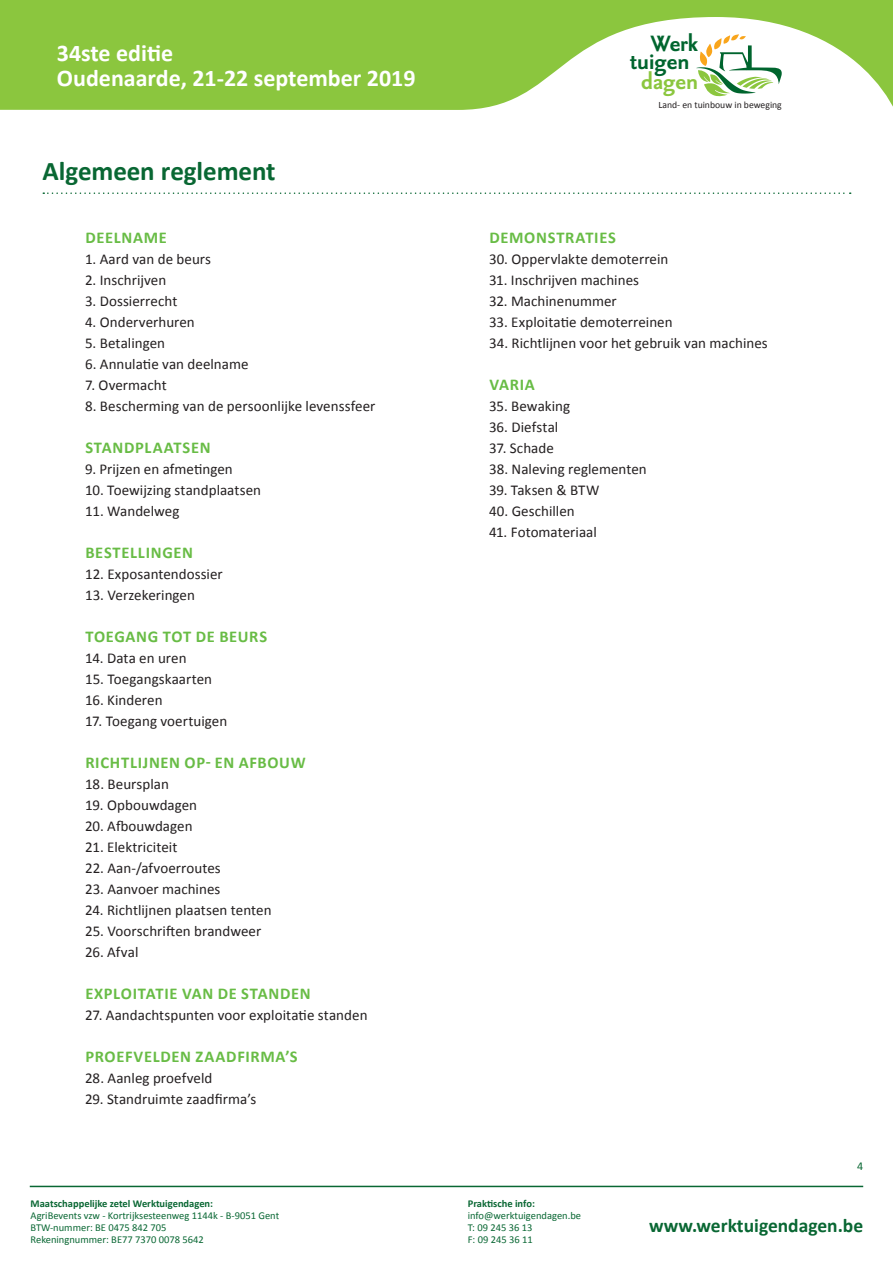
<style>
.page{position:relative;width:893px;height:1263px;background:#fff}
.page>*{position:absolute;margin:0;border:0;box-sizing:border-box;transform-origin:0 0}
.t1{font:700 27px "Calibri";letter-spacing:-.005em;color:#096733}
.t2{font:700 26.85px "Seria Sans OT";color:#00652e}
.t3{font:700 26.85px "Seria Sans OT";color:#8bc63e}
.t4{font:700 24px/25.5px "Calibri";color:#fff}
.t5{font:700 19.5px "Calibri";color:#096733}
.t6{font:700 16.5px "Calibri";letter-spacing:.04em;color:#68bc45}
.t7{font:15px "Calibri";color:#231f20}
.t8{font:12px "Calibri";color:#096733}
.t9{font:10.5px/12px "Calibri";color:#096733}
.t10{font:700 10.5px "Calibri";color:#096733}
.t11{font:9.75px "Calibri";color:#231f20}
</style>
<div class="page">
<svg style="left:0;top:0;width:893px;height:110px;fill:#8bc63e"></svg>
<svg style="left:696px;top:34px;width:86px;height:63px"></svg>
<hr style="left:30px;top:1186px;width:833px;height:1px;background:#096733">
<svg style="left:43px;top:192px;width:808px;height:2px"></svg>
<h3 class="t4" style="left:57px;top:39px;width:360px">34ste editie<br>Oudenaarde, 21-22 september 2019</h3>
<h1 class="t1" style="left:43px;top:154px;width:235px">Algemeen reglement</h1>
<p class="t6" style="left:85px;top:227px;width:83px">DEELNAME</p>
<p class="t7" style="left:85px;top:250px;width:128px">1. Aard van de beurs</p>
<p class="t7" style="left:85px;top:271px;width:83px">2. Inschrijven</p>
<p class="t7" style="left:85px;top:292px;width:94px">3. Dossierrecht</p>
<p class="t7" style="left:85px;top:313px;width:111px">4. Onderverhuren</p>
<p class="t7" style="left:85px;top:334px;width:82px">5. Betalingen</p>
<p class="t7" style="left:85px;top:355px;width:165px">6. Annulatie van deelname</p>
<p class="t7" style="left:85px;top:376px;width:83px">7. Overmacht</p>
<p class="t7" style="left:85px;top:397px;width:292px">8. Bescherming van de persoonlijke levenssfeer</p>
<p class="t6" style="left:85px;top:437px;width:127px">STANDPLAATSEN</p>
<p class="t7" style="left:85px;top:460px;width:149px">9. Prijzen en afmetingen</p>
<p class="t7" style="left:85px;top:481px;width:177px">10. Toewijzing standplaatsen</p>
<p class="t7" style="left:85px;top:502px;width:96px">11. Wandelweg</p>
<p class="t6" style="left:85px;top:542px;width:109px">BESTELLINGEN</p>
<p class="t7" style="left:85px;top:565px;width:139px">12. Exposantendossier</p>
<p class="t7" style="left:85px;top:586px;width:111px">13. Verzekeringen</p>
<p class="t6" style="left:85px;top:626px;width:183px">TOEGANG TOT DE BEURS</p>
<p class="t7" style="left:85px;top:649px;width:103px">14. Data en uren</p>
<p class="t7" style="left:85px;top:670px;width:129px">15. Toegangskaarten</p>
<p class="t7" style="left:85px;top:691px;width:79px">16. Kinderen</p>
<p class="t7" style="left:85px;top:712px;width:144px">17. Toegang voertuigen</p>
<p class="t6" style="left:85px;top:752px;width:222px">RICHTLIJNEN OP- EN AFBOUW</p>
<p class="t7" style="left:85px;top:775px;width:85px">18. Beursplan</p>
<p class="t7" style="left:85px;top:796px;width:114px">19. Opbouwdagen</p>
<p class="t7" style="left:85px;top:817px;width:109px">20. Afbouwdagen</p>
<p class="t7" style="left:85px;top:838px;width:94px">21. Elektriciteit</p>
<p class="t7" style="left:85px;top:859px;width:137px">22. Aan-/afvoerroutes</p>
<p class="t7" style="left:85px;top:880px;width:137px">23. Aanvoer machines</p>
<p class="t7" style="left:85px;top:901px;width:188px">24. Richtlijnen plaatsen tenten</p>
<p class="t7" style="left:85px;top:922px;width:178px">25. Voorschriften brandweer</p>
<p class="t7" style="left:85px;top:943px;width:55px">26. Afval</p>
<p class="t6" style="left:85px;top:983px;width:227px">EXPLOITATIE VAN DE STANDEN</p>
<p class="t7" style="left:85px;top:1006px;width:284px">27. Aandachtspunten voor exploitatie standen</p>
<p class="t6" style="left:85px;top:1046px;width:214px">PROEFVELDEN ZAADFIRMA’S</p>
<p class="t7" style="left:85px;top:1069px;width:129px">28. Aanleg proefveld</p>
<p class="t7" style="left:85px;top:1090px;width:173px">29. Standruimte zaadfirma’s</p>
<p class="t10" style="left:31px;top:1197px;width:184px">Maatschappelijke zetel Werktuigendagen:</p>
<p class="t9" style="left:31px;top:1209px;width:250px">AgriBevents vzw - Kortrijksesteenweg 1144k - B-9051 Gent<br>BTW-nummer: BE 0475 842 705<br>Rekeningnummer: BE77 7370 0078 5642</p>
<h2 class="t2" style="left:651px;top:30px;width:49px">Werk</h2>
<h2 class="t2" style="left:630px;top:48px;width:61px">tuigen</h2>
<h2 class="t3" style="left:641px;top:68px;width:58px">dagen</h2>
<p class="t11" style="left:658px;top:99px;width:125px">Land- en tuinbouw in beweging</p>
<p class="t6" style="left:489px;top:227px;width:128px">DEMONSTRATIES</p>
<p class="t7" style="left:489px;top:250px;width:181px">30. Oppervlakte demoterrein</p>
<p class="t7" style="left:489px;top:271px;width:151px">31. Inschrijven machines</p>
<p class="t7" style="left:489px;top:292px;width:129px">32. Machinenummer</p>
<p class="t7" style="left:489px;top:313px;width:185px">33. Exploitatie demoterreinen</p>
<p class="t7" style="left:489px;top:334px;width:280px">34. Richtlijnen voor het gebruik van machines</p>
<p class="t6" style="left:489px;top:374px;width:47px">VARIA</p>
<p class="t7" style="left:489px;top:397px;width:83px">35. Bewaking</p>
<p class="t7" style="left:489px;top:418px;width:71px">36. Diefstal</p>
<p class="t7" style="left:489px;top:439px;width:66px">37. Schade</p>
<p class="t7" style="left:489px;top:460px;width:159px">38. Naleving reglementen</p>
<p class="t7" style="left:489px;top:481px;width:112px">39. Taksen &amp; BTW</p>
<p class="t7" style="left:489px;top:502px;width:87px">40. Geschillen</p>
<p class="t7" style="left:489px;top:523px;width:109px">41. Fotomateriaal</p>
<p class="t8" style="left:857px;top:1158px;width:8px">4</p>
<p class="t10" style="left:468px;top:1197px;width:69px">Praktische info:</p>
<p class="t9" style="left:468px;top:1209px;width:115px">info@werktuigendagen.be<br>T: 09 245 36 13<br>F: 09 245 36 11</p>
<h3 class="t5" style="left:649px;top:1213px;width:215px">www.werktuigendagen.be</h3>
</div>
